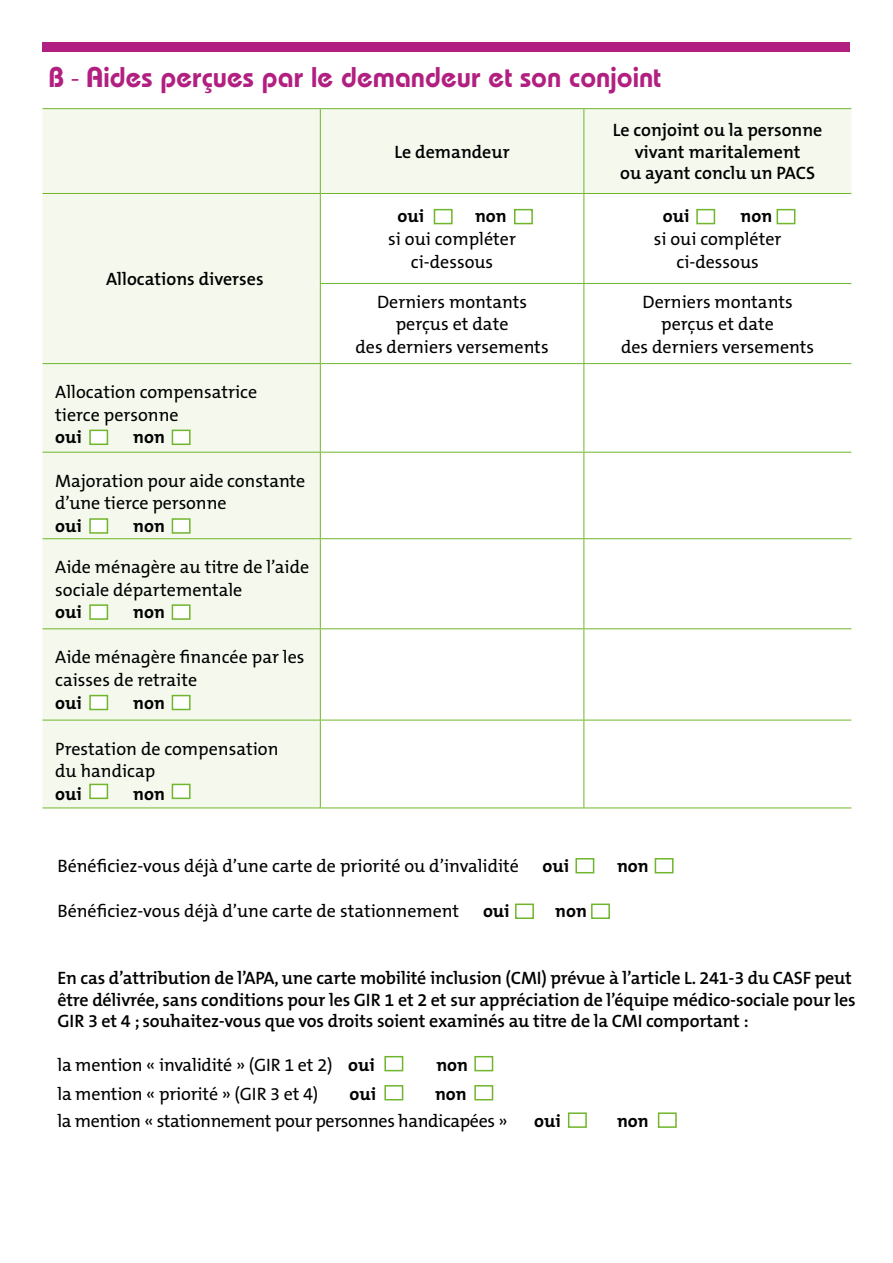
<style>
.page{position:relative;width:893px;height:1263px;background:#fff}
.page>*{position:absolute;margin:0;border:0;box-sizing:border-box;transform-origin:0 0}
.t1{font:600 28.5px "Bauhaus";color:#b12080}
.t2{font:18px/22.5px "The Mix B5 Plain";color:#000}
.t3{font:600 18px/21.6px "The Mix B6";letter-spacing:-.01em;color:#000;text-align:center}
.t4{font:700 18px "The Mix";color:#000}
.t5{font:18px "The Mix B5 Plain";letter-spacing:-.02em;color:#000}
.s1{font-family:"The Sans Semi Light Caps";font-weight:400}
.s2{font-family:"The Mix";font-weight:700}
</style>
<div class="page">
<svg style="left:43px;top:109px;width:808px;height:698px"></svg>
<hr style="left:43px;top:108px;width:277px;height:1px;background:#70b62c">
<hr style="left:320px;top:108px;width:264px;height:1px;background:#70b62c">
<hr style="left:320px;top:109px;width:1px;height:84px;background:#70b62c">
<hr style="left:584px;top:108px;width:267px;height:1px;background:#70b62c">
<hr style="left:583px;top:109px;width:1px;height:84px;background:#70b62c">
<hr style="left:43px;top:193px;width:277px;height:1px;background:#70b62c">
<hr style="left:320px;top:193px;width:264px;height:1px;background:#70b62c">
<hr style="left:320px;top:194px;width:1px;height:89px;background:#70b62c">
<hr style="left:584px;top:193px;width:267px;height:1px;background:#70b62c">
<hr style="left:583px;top:194px;width:1px;height:89px;background:#70b62c">
<hr style="left:320px;top:283px;width:264px;height:1px;background:#70b62c">
<hr style="left:320px;top:284px;width:1px;height:79px;background:#70b62c">
<hr style="left:584px;top:283px;width:267px;height:1px;background:#70b62c">
<hr style="left:583px;top:284px;width:1px;height:79px;background:#70b62c">
<hr style="left:43px;top:363px;width:277px;height:1px;background:#70b62c">
<hr style="left:320px;top:363px;width:264px;height:1px;background:#70b62c">
<hr style="left:320px;top:364px;width:1px;height:88px;background:#70b62c">
<hr style="left:584px;top:363px;width:267px;height:1px;background:#70b62c">
<hr style="left:583px;top:364px;width:1px;height:88px;background:#70b62c">
<hr style="left:43px;top:452px;width:277px;height:1px;background:#70b62c">
<hr style="left:320px;top:452px;width:264px;height:1px;background:#70b62c">
<hr style="left:320px;top:453px;width:1px;height:85px;background:#70b62c">
<hr style="left:584px;top:452px;width:267px;height:1px;background:#70b62c">
<hr style="left:583px;top:453px;width:1px;height:85px;background:#70b62c">
<hr style="left:43px;top:538px;width:277px;height:1px;background:#70b62c">
<hr style="left:320px;top:538px;width:264px;height:1px;background:#70b62c">
<hr style="left:320px;top:539px;width:1px;height:89px;background:#70b62c">
<hr style="left:584px;top:538px;width:267px;height:1px;background:#70b62c">
<hr style="left:583px;top:539px;width:1px;height:89px;background:#70b62c">
<hr style="left:43px;top:628px;width:277px;height:1px;background:#70b62c">
<hr style="left:320px;top:628px;width:264px;height:1px;background:#70b62c">
<hr style="left:320px;top:629px;width:1px;height:91px;background:#70b62c">
<hr style="left:584px;top:628px;width:267px;height:1px;background:#70b62c">
<hr style="left:583px;top:629px;width:1px;height:91px;background:#70b62c">
<hr style="left:43px;top:720px;width:277px;height:1px;background:#70b62c">
<hr style="left:320px;top:720px;width:264px;height:1px;background:#70b62c">
<hr style="left:320px;top:720px;width:1px;height:87px;background:#70b62c">
<hr style="left:584px;top:720px;width:267px;height:1px;background:#70b62c">
<hr style="left:583px;top:720px;width:1px;height:87px;background:#70b62c">
<hr style="left:43px;top:807px;width:277px;height:1px;background:#70b62c">
<hr style="left:320px;top:807px;width:264px;height:1px;background:#70b62c">
<hr style="left:584px;top:807px;width:267px;height:1px;background:#70b62c">
<div style="left:43px;top:43px;width:807px;height:9px;background:#b12080"></div>
<div style="left:696px;top:209px;width:19px;height:15px;background:#fff;border:2px solid #70b62c"></div>
<div style="left:777px;top:209px;width:18px;height:15px;background:#fff;border:2px solid #70b62c"></div>
<div style="left:89px;top:518px;width:19px;height:16px;background:#fff;border:2px solid #70b62c"></div>
<div style="left:434px;top:209px;width:19px;height:15px;background:#fff;border:2px solid #70b62c"></div>
<div style="left:89px;top:604px;width:19px;height:16px;background:#fff;border:2px solid #70b62c"></div>
<div style="left:89px;top:695px;width:19px;height:15px;background:#fff;border:2px solid #70b62c"></div>
<div style="left:89px;top:784px;width:19px;height:15px;background:#fff;border:2px solid #70b62c"></div>
<div style="left:575px;top:858px;width:19px;height:15px;background:#fff;border:2px solid #70b62c"></div>
<div style="left:515px;top:903px;width:19px;height:16px;background:#fff;border:2px solid #70b62c"></div>
<div style="left:474px;top:1085px;width:19px;height:15px;background:#fff;border:2px solid #70b62c"></div>
<div style="left:474px;top:1056px;width:19px;height:15px;background:#fff;border:2px solid #70b62c"></div>
<div style="left:658px;top:1112px;width:19px;height:16px;background:#fff;border:2px solid #70b62c"></div>
<div style="left:384px;top:1085px;width:19px;height:15px;background:#fff;border:2px solid #70b62c"></div>
<div style="left:384px;top:1056px;width:19px;height:15px;background:#fff;border:2px solid #70b62c"></div>
<div style="left:568px;top:1112px;width:19px;height:16px;background:#fff;border:2px solid #70b62c"></div>
<div style="left:89px;top:430px;width:19px;height:15px;background:#fff;border:2px solid #70b62c"></div>
<div style="left:172px;top:518px;width:19px;height:16px;background:#fff;border:2px solid #70b62c"></div>
<div style="left:514px;top:209px;width:19px;height:15px;background:#fff;border:2px solid #70b62c"></div>
<div style="left:172px;top:604px;width:19px;height:16px;background:#fff;border:2px solid #70b62c"></div>
<div style="left:172px;top:695px;width:19px;height:15px;background:#fff;border:2px solid #70b62c"></div>
<div style="left:172px;top:784px;width:19px;height:15px;background:#fff;border:2px solid #70b62c"></div>
<div style="left:655px;top:858px;width:19px;height:15px;background:#fff;border:2px solid #70b62c"></div>
<div style="left:591px;top:903px;width:19px;height:16px;background:#fff;border:2px solid #70b62c"></div>
<div style="left:172px;top:430px;width:19px;height:15px;background:#fff;border:2px solid #70b62c"></div>
<h1 class="t1" style="left:49px;top:59px;width:614px">B <span class="s1">-</span> Aides perçues par le demandeur et son conjoint</h1>
<p class="t3" style="left:106px;top:269px;width:159px">Allocations diverses</p>
<p class="t2" style="left:55px;top:382px;width:203px">Allocation compensatrice tierce personne</p>
<p class="t4" style="left:55px;top:422px;width:28px">oui</p>
<p class="t4" style="left:133px;top:422px;width:33px">non</p>
<p class="t2" style="left:55px;top:470px;width:252px">Majoration pour aide constante d’une tierce personne</p>
<p class="t4" style="left:55px;top:511px;width:28px">oui</p>
<p class="t4" style="left:133px;top:511px;width:33px">non</p>
<p class="t2" style="left:55px;top:557px;width:255px">Aide ménagère au titre de l’aide sociale départementale</p>
<p class="t4" style="left:55px;top:597px;width:28px">oui</p>
<p class="t4" style="left:133px;top:597px;width:33px">non</p>
<p class="t2" style="left:55px;top:647px;width:251px">Aide ménagère financée par les caisses de retraite</p>
<p class="t4" style="left:55px;top:687px;width:28px">oui</p>
<p class="t4" style="left:133px;top:687px;width:33px">non</p>
<p class="t2" style="left:55px;top:738px;width:225px">Prestation de compensation du handicap</p>
<p class="t4" style="left:55px;top:779px;width:28px">oui</p>
<p class="t4" style="left:133px;top:779px;width:33px">non</p>
<p class="t3" style="left:395px;top:142px;width:117px">Le demandeur</p>
<p class="t4" style="left:397px;top:201px;width:28px">oui</p>
<p class="t4" style="left:475px;top:201px;width:33px">non</p>
<p class="t2" style="left:388px;top:228px;width:129px;text-align:center">si oui compléter ci-dessous</p>
<p class="t3" style="left:613px;top:120px;width:211px">Le conjoint ou la personne vivant maritalement<br>ou ayant conclu un PACS</p>
<p class="t4" style="left:663px;top:201px;width:28px">oui</p>
<p class="t4" style="left:741px;top:201px;width:33px">non</p>
<p class="t2" style="left:654px;top:228px;width:129px;text-align:center">si oui compléter ci-dessous</p>
<p class="t2" style="left:356px;top:291px;width:195px;text-align:center">Derniers montants perçus et date<br>des derniers versements</p>
<p class="t2" style="left:621px;top:291px;width:195px;text-align:center">Derniers montants perçus et date<br>des derniers versements</p>
<p class="t2" style="left:57px;top:856px;width:463px">Bénéficiez-vous déjà d’une carte de priorité ou d’invalidité</p>
<p class="t4" style="left:543px;top:851px;width:28px">oui</p>
<p class="t4" style="left:617px;top:851px;width:33px">non</p>
<p class="t2" style="left:57px;top:901px;width:403px">Bénéficiez-vous déjà d’une carte de stationnement</p>
<p class="t4" style="left:483px;top:896px;width:28px">oui</p>
<p class="t4" style="left:555px;top:896px;width:33px">non</p>
<p class="t3" style="left:57px;top:968px;width:800px;text-align:left">En cas d’attribution de l’APA, une carte mobilité inclusion (CMI) prévue à l’article L. 241-3 du CASF peut être délivrée, sans conditions pour les GIR 1 et 2 et sur appréciation de l’équipe médico-sociale pour les<br>GIR 3 et 4 ; souhaitez-vous que vos droits soient examinés au titre de la CMI comportant :</p>
<p class="t2" style="left:57px;top:1055px;width:319px">la mention « invalidité » (GIR 1 et 2) <span class="s2">oui</span></p>
<p class="t4" style="left:436px;top:1050px;width:33px">non</p>
<p class="t2" style="left:57px;top:1083px;width:262px">la mention « priorité » (GIR 3 et 4)</p>
<p class="t4" style="left:350px;top:1079px;width:28px">oui</p>
<p class="t4" style="left:435px;top:1079px;width:33px">non</p>
<p class="t5" style="left:57px;top:1111px;width:452px">la mention « stationnement pour personnes handicapées »</p>
<p class="t4" style="left:534px;top:1106px;width:28px">oui</p>
<p class="t4" style="left:617px;top:1106px;width:33px">non</p>
</div>
